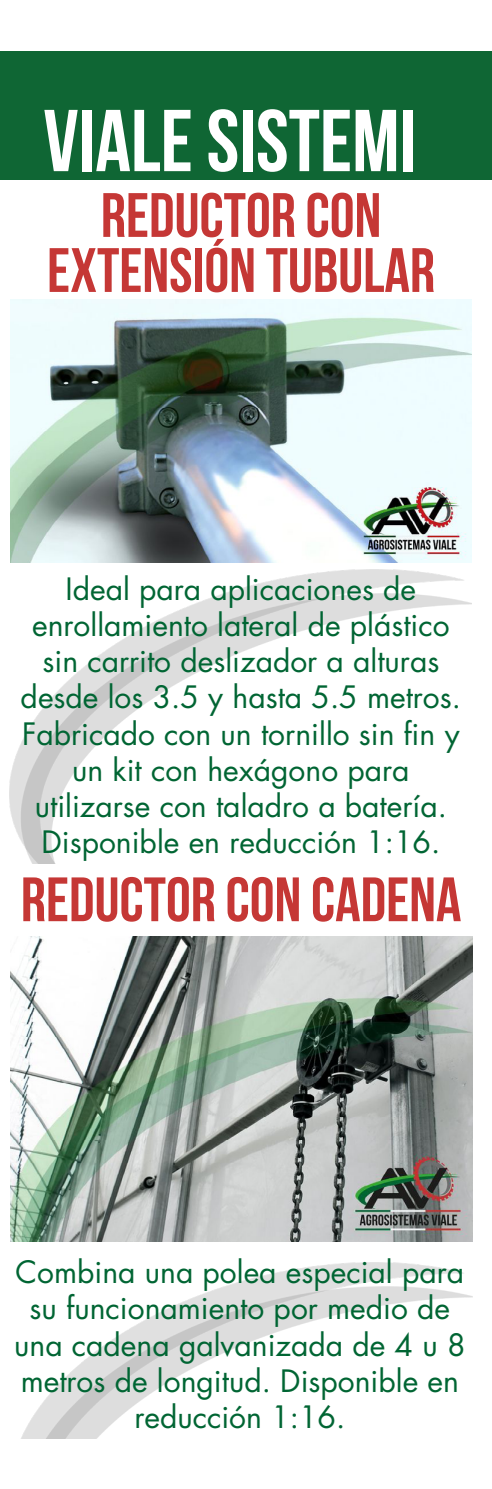
<style>
.page{position:relative;width:492px;height:1489px;background:#fff}
.page>*{position:absolute;margin:0;border:0;box-sizing:border-box;transform-origin:0 0}
.t1{font:87.5px "Bebas Neue";color:#fff}
.t2{font:62.5px/55px "Bebas Neue";color:#c53735;text-align:center}
.t3{font:30px/36px "Futura Std";color:#006533;text-align:center}
</style>
<div class="page">
<img style="left:22px;top:1262px;width:450px;height:175px">
<img style="left:10px;top:569px;width:461px;height:294px">
<div style="left:0;top:51px;width:491px;height:128px;background:#0f6634"></div>
<img style="left:10px;top:299px;width:461px;height:263px">
<img style="left:10px;top:936px;width:461px;height:305px">
<h1 class="t1" style="left:43px;top:93px;width:374px">VIALE SISTEMI</h1>
<h2 class="t2" style="left:47px;top:187px;width:389px">REDUCTOR CON<br>EXTENSIÓN TUBULAR</h2>
<p class="t3" style="left:21px;top:571px;width:441px">Ideal para aplicaciones de enrollamiento lateral de plástico sin carrito deslizador a alturas desde los 3.5 y hasta 5.5 metros.<br>Fabricado con un tornillo sin fin y un kit con hexágono para utilizarse con taladro a batería.<br>Disponible en reducción 1:16.</p>
<h2 class="t2" style="left:21px;top:871px;width:441px">REDUCTOR CON CADENA</h2>
<p class="t3" style="left:14px;top:1254px;width:452px">Combina una polea especial para su funcionamiento por medio de una cadena galvanizada de 4 u 8 metros de longitud. Disponible en reducción 1:16.</p>
</div>
